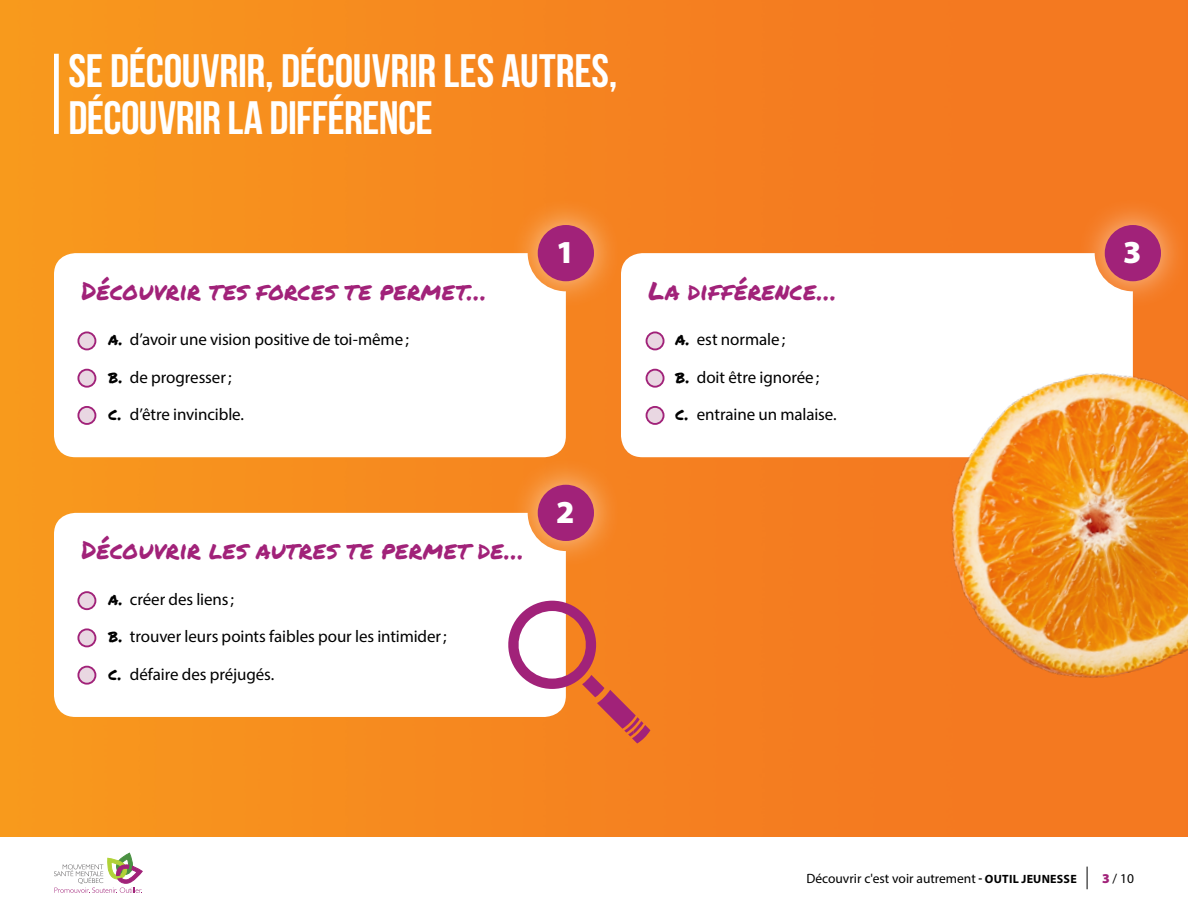
<style>
.page{position:relative;width:1188px;height:918px;background:#fff}
.page>*{position:absolute;margin:0;border:0;box-sizing:border-box;transform-origin:0 0}
.t1{font:46.8px/46.8px "Bebas Neue";letter-spacing:-.005em;color:#fff}
.t2{font:900 32.1px "Myriad Pro";color:#fff}
.t3{font:25.05px "Permanent Marker";letter-spacing:.02em;color:#a12279}
.t4{font:16.95px "Myriad Pro";letter-spacing:-.005em;color:#000}
.t5{font:13.5px "Myriad Pro";color:#000}
.s1{font-family:"Permanent Marker";font-size:17.25px}
.s2{font-weight:700;font-size:12px}
.s3{font-weight:900;color:#a12279}
</style>
<div class="page">
<svg style="left:54px;top:853px;width:88px;height:40px"></svg>
<svg style="left:1087px;top:867px;width:1px;height:22px"></svg>
<img style="left:0;top:0;width:1188px;height:837px">
<div style="left:54px;top:54px;width:5px;height:80px;background:#fff"></div>
<svg style="left:54px;top:253px;width:512px;height:204px"></svg>
<svg style="left:54px;top:513px;width:512px;height:204px"></svg>
<div style="left:510px;top:196px;width:112px;height:114px;background:#fff;opacity:.6"></div>
<div style="left:538px;top:225px;width:56px;height:56px;background:#a12279;border-radius:50%"></div>
<div style="left:510px;top:456px;width:112px;height:114px;background:#fff;opacity:.6"></div>
<div style="left:538px;top:485px;width:56px;height:56px;background:#a12279;border-radius:50%"></div>
<div style="left:78px;top:407px;width:17px;height:17px;background:#e9d7e2;border-radius:50%"></div>
<div style="left:77px;top:406px;width:19px;height:19px;border:2px solid #a12279;border-radius:50%"></div>
<div style="left:78px;top:667px;width:17px;height:17px;background:#e9d7e2;border-radius:50%"></div>
<div style="left:77px;top:666px;width:19px;height:19px;border:2px solid #a12279;border-radius:50%"></div>
<div style="left:78px;top:370px;width:17px;height:17px;background:#e9d7e2;border-radius:50%"></div>
<div style="left:77px;top:369px;width:19px;height:19px;border:2px solid #a12279;border-radius:50%"></div>
<div style="left:78px;top:629px;width:17px;height:17px;background:#e9d7e2;border-radius:50%"></div>
<div style="left:77px;top:628px;width:19px;height:19px;border:2px solid #a12279;border-radius:50%"></div>
<div style="left:78px;top:332px;width:17px;height:17px;background:#e9d7e2;border-radius:50%"></div>
<div style="left:77px;top:331px;width:19px;height:19px;border:2px solid #a12279;border-radius:50%"></div>
<div style="left:78px;top:592px;width:17px;height:17px;background:#e9d7e2;border-radius:50%"></div>
<div style="left:77px;top:591px;width:19px;height:19px;border:2px solid #a12279;border-radius:50%"></div>
<svg style="left:621px;top:253px;width:512px;height:204px"></svg>
<div style="left:1077px;top:196px;width:111px;height:114px;background:#fff;opacity:.6"></div>
<div style="left:1105px;top:225px;width:56px;height:56px;background:#a12279;border-radius:50%"></div>
<svg style="left:504px;top:601px;width:146px;height:143px"></svg>
<img style="left:893px;top:330px;width:295px;height:414px">
<div style="left:647px;top:407px;width:17px;height:17px;background:#e9d7e2;border-radius:50%"></div>
<div style="left:646px;top:406px;width:19px;height:19px;border:2px solid #a12279;border-radius:50%"></div>
<div style="left:647px;top:370px;width:17px;height:17px;background:#e9d7e2;border-radius:50%"></div>
<div style="left:646px;top:369px;width:19px;height:19px;border:2px solid #a12279;border-radius:50%"></div>
<div style="left:647px;top:332px;width:17px;height:17px;background:#e9d7e2;border-radius:50%"></div>
<div style="left:646px;top:331px;width:19px;height:19px;border:2px solid #a12279;border-radius:50%"></div>
<h1 class="t1" style="left:68px;top:47px;width:550px">SE DÉCOUVRIR, DÉCOUVRIR LES AUTRES,<br>DÉCOUVRIR LA DIFFÉRENCE</h1>
<h3 class="t3" style="left:82px;top:272px;width:407px">Découvrir tes forces te permet…</h3>
<p class="t4" style="left:108px;top:329px;width:302px"><span class="s1">a.</span> d’avoir une vision positive de toi-même;</p>
<p class="t4" style="left:108px;top:367px;width:125px"><span class="s1">b.</span> de progresser;</p>
<p class="t4" style="left:108px;top:404px;width:137px"><span class="s1">c.</span> d’être invincible.</p>
<h3 class="t3" style="left:82px;top:532px;width:444px">Découvrir les autres te permet de…</h3>
<p class="t4" style="left:108px;top:589px;width:127px"><span class="s1">a.</span> créer des liens;</p>
<p class="t4" style="left:108px;top:626px;width:340px"><span class="s1">b.</span> trouver leurs points faibles pour les intimider;</p>
<p class="t4" style="left:108px;top:664px;width:168px"><span class="s1">c.</span> défaire des préjugés.</p>
<h2 class="t2" style="left:556px;top:234px;width:20px">1</h2>
<h2 class="t2" style="left:556px;top:494px;width:20px">2</h2>
<h3 class="t3" style="left:649px;top:272px;width:190px">La différence…</h3>
<p class="t4" style="left:675px;top:329px;width:111px"><span class="s1">a.</span> est normale ;</p>
<p class="t4" style="left:675px;top:367px;width:146px"><span class="s1">b.</span> doit être ignorée;</p>
<p class="t4" style="left:675px;top:404px;width:163px"><span class="s1">c.</span> entraine un malaise.</p>
<h2 class="t2" style="left:1123px;top:234px;width:20px">3</h2>
<p class="t5" style="left:806px;top:870px;width:272px">Découvrir c'est voir autrement <span class="s2">- OUTIL JEUNESSE</span></p>
<p class="t5" style="left:1102px;top:870px;width:33px"><span class="s3">3</span>/ 10</p>
</div>
